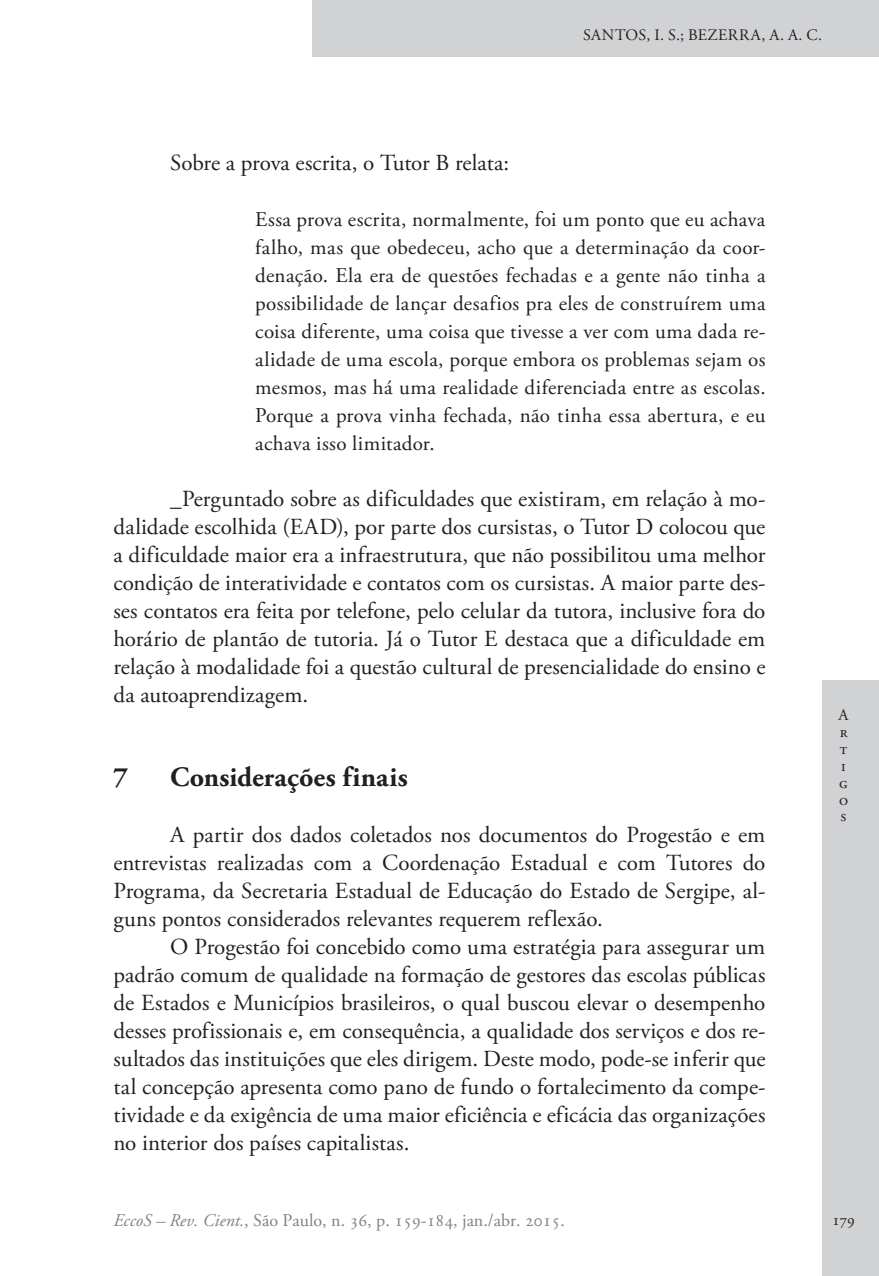
<style>
.page{position:relative;width:879px;height:1276px;background:#fff}
.page>*{position:absolute;margin:0;border:0;box-sizing:border-box;transform-origin:0 0}
.Ec_SubTitulo{font:700 28px "Adobe Garamond Pro";letter-spacing:.01em;color:#231f20}
.Ec_Normal{font:23px/28px "Adobe Garamond Pro";color:#231f20;text-align:justify}
.Ec_Normal_-_citação{font:21px/28px "Adobe Garamond Pro";letter-spacing:.015em;color:#231f20;text-align:justify}
.t1{font:18px "Adobe Garamond Pro";color:#808285}
.t2{font:16px/16.8px "Adobe Garamond Pro";letter-spacing:.02em;color:#231f20}
.s1{font-style:italic}
</style>
<div class="page">
<div style="left:312px;top:0;width:567px;height:57px;background:#d1d2d4"></div>
<div style="left:822px;top:680px;width:57px;height:596px;background:#d1d2d4"></div>
<p class="t2" style="left:583px;top:27px;width:241px">SANTOS, I. S.; BEZERRA, A. A. C.</p>
<p class="Ec_Normal" style="left:170px;top:150px;width:341px">Sobre a prova escrita, o Tutor B relata:</p>
<p class="Ec_Normal_-_citação" style="left:255px;top:206px;width:512px">Essa prova escrita, normalmente, foi um ponto que eu achava falho, mas que obedeceu, acho que a determinação da coor&shy;denação. Ela era de questões fechadas e a gente não tinha a possibilidade de lançar desafios pra eles de construírem uma coisa diferente, uma coisa que tivesse a ver com uma dada re&shy;alidade de uma escola, porque embora os problemas sejam os mesmos, mas há uma realidade diferenciada entre as escolas.<br>Porque a prova vinha fechada, não tinha essa abertura, e eu achava isso limitador.</p>
<p class="Ec_Normal" style="left:113px;top:486px;width:653px;text-indent:57px">_Perguntado sobre as dificuldades que existiram, em relação à mo&shy;dalidade escolhida (EAD), por parte dos cursistas, o Tutor D colocou que a dificuldade maior era a infraestrutura, que não possibilitou uma melhor condição de interatividade e contatos com os cursistas. A maior parte des&shy;ses contatos era feita por telefone, pelo celular da tutora, inclusive fora do horário de plantão de tutoria. Já o Tutor E destaca que a dificuldade em relação à modalidade foi a questão cultural de presencialidade do ensino e da autoaprendizagem.</p>
<p class="Ec_SubTitulo" style="left:113px;top:761px;width:16px">7</p>
<p class="Ec_SubTitulo" style="left:170px;top:761px;width:239px">Considerações finais</p>
<p class="Ec_Normal" style="left:113px;top:822px;width:653px;text-indent:57px">A partir dos dados coletados nos documentos do Progestão e em entrevistas realizadas com a Coordenação Estadual e com Tutores do Programa, da Secretaria Estadual de Educação do Estado de Sergipe, al&shy;guns pontos considerados relevantes requerem reflexão.</p>
<p class="Ec_Normal" style="left:113px;top:934px;width:653px;text-indent:57px">O Progestão foi concebido como uma estratégia para assegurar um padrão comum de qualidade na formação de gestores das escolas públicas de Estados e Municípios brasileiros, o qual buscou elevar o desempenho desses profissionais e, em consequência, a qualidade dos serviços e dos re&shy;sultados das instituições que eles dirigem. Deste modo, pode-se inferir que tal concepção apresenta como pano de fundo o fortalecimento da compe&shy;tividade e da exigência de uma maior eficiência e eficácia das organizações no interior dos países capitalistas.</p>
<p class="t2" style="left:838px;top:707px;width:11px">A r t i g o s</p>
<p class="t1" style="left:113px;top:1209px;width:453px"><span class="s1">EccoS – Rev. Cient.</span>, São Paulo, n. 36, p. 159-184, jan./abr. 2015.</p>
<p class="t2" style="left:832px;top:1212px;width:24px">179</p>
</div>
